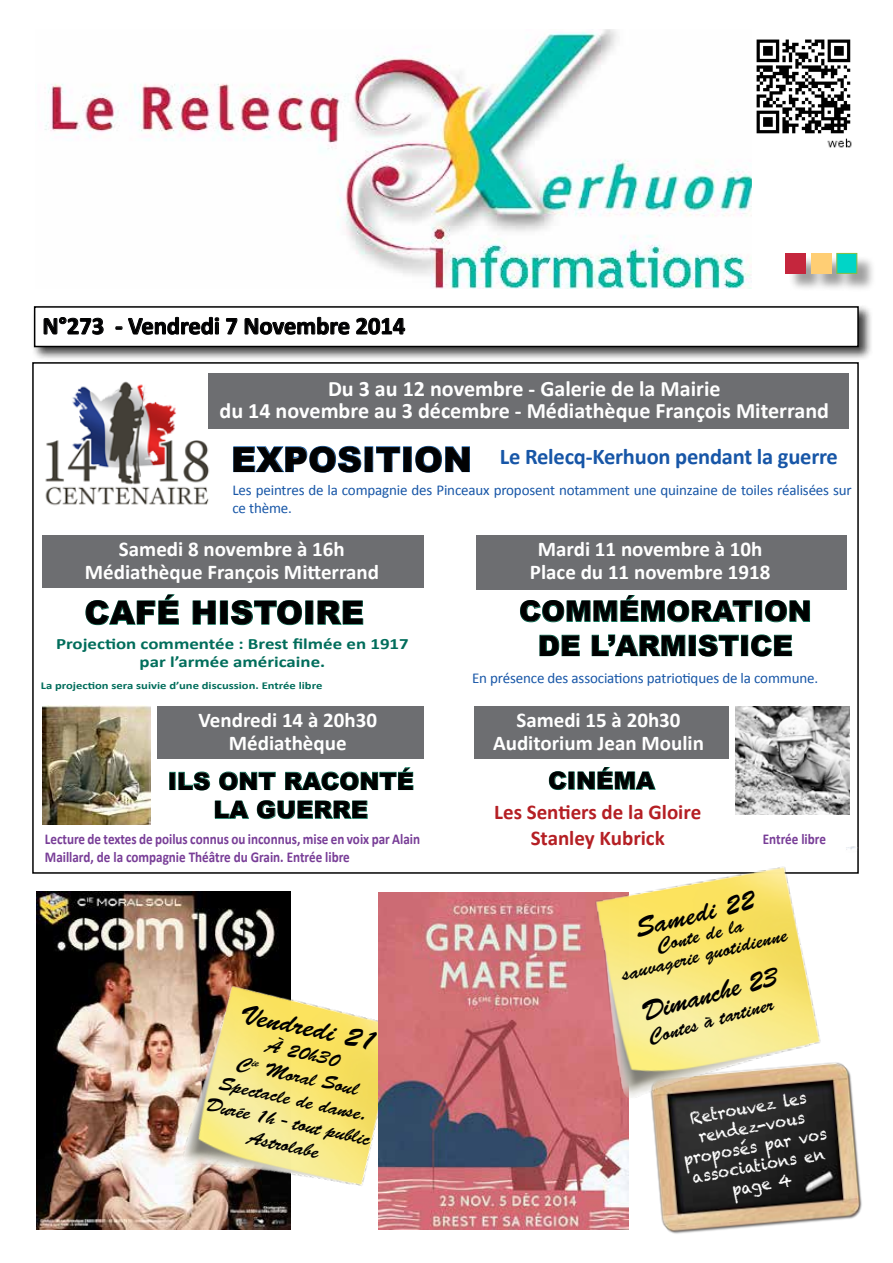
<style>
.page{position:relative;width:893px;height:1263px;background:#fff}
.page>*{position:absolute;margin:0;border:0;box-sizing:border-box;transform-origin:0 0}
.t1{font:900 34.65px "Arial";color:#020203}
.t2{font:900 32.4px "Arial";color:#000101}
.t3{font:900 28.5px/34.2px "Arial";color:#000101;text-align:center}
.t4{font:28.2px "Brush Script Std";color:#000}
.t5{font:27px "Brush Script Std";color:#000}
.t6{font:700 24.45px "Calibri";color:#000001}
.t7{font:900 24px/28.8px "Arial";color:#000101;text-align:center}
.t8{font:700 22.5px "Calibri";letter-spacing:-.01em;color:#1756a7}
.t9{font:700 22.05px/22px "Calibri";color:#fff;text-align:center}
.t10{font:700 21px/22.5px "Calibri";color:#fff;text-align:center}
.t11{font:700 21px/25.2px "Calibri";color:#b51f24;text-align:center}
.t12{font:19.5px/23.4px "Brush Script Std";color:#000;text-align:center}
.t13{font:16.5px/19.5px "Chalkduster";color:#fff;text-align:center;scale:.92 1}
.t14{font:700 15.75px/18.9px "Calibri";color:#006d5b;text-align:center;scale:1.2 1}
.t15{font:15px/18px "Calibri";letter-spacing:-.01em;color:#1756a7}
.t16{font:700 15px/18px "Calibri";color:#783d97;scale:.87 1}
.t17{font:700 10.5px "Calibri";color:#006d5b;scale:1.2 1}
</style>
<div class="page">
<img style="left:45px;top:381px;width:164px;height:125px">
<img style="left:756px;top:39px;width:96px;height:109px">
<img style="left:45px;top:30px;width:706px;height:258px">
<div style="left:32px;top:304px;width:841px;height:58px;background:#000;opacity:.75"></div>
<div style="left:35px;top:307px;width:823px;height:39px;background:#fff"></div>
<div style="left:34px;top:306px;width:825px;height:41px;border:2px solid #000"></div>
<svg style="left:43px;top:317px;width:61px;height:18px"></svg>
<svg style="left:115px;top:317px;width:104px;height:18px"></svg>
<svg style="left:226px;top:318px;width:12px;height:17px"></svg>
<svg style="left:244px;top:317px;width:106px;height:18px"></svg>
<svg style="left:356px;top:317px;width:49px;height:18px"></svg>
<div style="left:788px;top:255px;width:88px;height:38px;background:#000;opacity:.38"></div>
<div style="left:786px;top:253px;width:20px;height:20px;background:#c5263d"></div>
<div style="left:836px;top:253px;width:21px;height:21px;background:#00d5c7;border:1px solid #87bc40"></div>
<div style="left:811px;top:253px;width:21px;height:20px;background:#ffce74"></div>
<img style="left:653px;top:1119px;width:209px;height:115px">
<img style="left:37px;top:891px;width:254px;height:339px">
<div style="left:208px;top:373px;width:641px;height:56px;background:#6d6e71"></div>
<svg style="left:233px;top:446px;width:129px;height:27px"></svg>
<div style="left:365px;top:447px;width:8px;height:25px;border:1px solid #1f6ab4"></div>
<svg style="left:376px;top:446px;width:25px;height:26px"></svg>
<svg style="left:415px;top:446px;width:55px;height:27px"></svg>
<svg style="left:85px;top:594px;width:94px;height:31px"></svg>
<svg style="left:192px;top:600px;width:24px;height:25px"></svg>
<div style="left:220px;top:601px;width:8px;height:23px;border:1px solid #0d765c"></div>
<svg style="left:231px;top:600px;width:71px;height:25px"></svg>
<svg style="left:317px;top:600px;width:46px;height:25px"></svg>
<div style="left:42px;top:535px;width:382px;height:52px;background:#6d6e71"></div>
<img style="left:121px;top:943px;width:257px;height:287px">
<img style="left:42px;top:705px;width:108px;height:120px">
<div style="left:476px;top:535px;width:371px;height:55px;background:#6d6e71"></div>
<svg style="left:178px;top:771px;width:32px;height:19px"></svg>
<svg style="left:219px;top:771px;width:57px;height:19px"></svg>
<svg style="left:285px;top:767px;width:129px;height:23px"></svg>
<svg style="left:215px;top:800px;width:34px;height:19px"></svg>
<svg style="left:257px;top:800px;width:111px;height:19px"></svg>
<img style="left:736px;top:706px;width:114px;height:109px">
<div style="left:158px;top:706px;width:266px;height:52px;background:#6d6e71"></div>
<svg style="left:520px;top:595px;width:233px;height:27px"></svg>
<div style="left:755px;top:601px;width:7px;height:20px;border:1px solid #0d765c"></div>
<svg style="left:765px;top:600px;width:45px;height:22px"></svg>
<svg style="left:539px;top:634px;width:41px;height:22px"></svg>
<svg style="left:591px;top:634px;width:95px;height:22px"></svg>
<svg style="left:698px;top:634px;width:41px;height:23px"></svg>
<div style="left:741px;top:635px;width:7px;height:21px;border:1px solid #0d765c"></div>
<svg style="left:751px;top:634px;width:41px;height:23px"></svg>
<div style="left:474px;top:706px;width:255px;height:52px;background:#6d6e71"></div>
<svg style="left:549px;top:771px;width:18px;height:19px"></svg>
<svg style="left:577px;top:767px;width:79px;height:23px"></svg>
<img style="left:378px;top:892px;width:251px;height:338px">
<img style="left:535px;top:846px;width:324px;height:273px">
<p class="t6" style="left:42px;top:310px;width:364px">N°273 - Vendredi 7 Novembre 2014</p>
<p class="t9" style="left:220px;top:378px;width:611px">Du 3 au 12 novembre - Galerie de la Mairie<br>du 14 novembre au 3 décembre - Médiathèque François Miterrand</p>
<h1 class="t1" style="left:231px;top:434px;width:242px">EXPOSITION</h1>
<p class="t8" style="left:500px;top:442px;width:340px">Le Relecq-Kerhuon pendant la guerre</p>
<p class="t15" style="left:232px;top:481px;width:621px">Les peintres de la compagnie des Pinceaux proposent notamment une quinzaine de toiles réalisées sur ce thème.</p>
<p class="t10" style="left:85px;top:538px;width:296px">Samedi 8 novembre à 16h<br>Médiathèque François Mitterrand</p>
<h2 class="t2" style="left:84px;top:589px;width:281px">CAFÉ HISTOIRE</h2>
<p class="t14" style="left:56px;top:634px;width:295px">Projection commentée : Brest filmée en 1917 par l’armée américaine.</p>
<p class="t17" style="left:41px;top:679px;width:236px">La projection sera suivie d’une discussion. Entrée libre</p>
<p class="t10" style="left:199px;top:709px;width:180px">Vendredi 14 à 20h30<br>Médiathèque</p>
<p class="t7" style="left:168px;top:766px;width:248px">ILS ONT RACONTÉ<br>LA GUERRE</p>
<p class="t16" style="left:45px;top:830px;width:433px">Lecture de textes de poilus connus ou inconnus, mise en voix par Alain<br>Maillard, de la compagnie Théâtre du Grain. Entrée libre</p>
<h3 class="t4" style="left:244px;top:997px;width:140px;rotate:12deg">Vendredi 21</h3>
<p class="t12" style="left:223px;top:1024px;width:169px;rotate:12deg">À 20h30<br>C<sup>ie</sup> Moral Soul<br>Spectacle de danse.<br>Durée 1h - tout public<br>Astrolabe</p>
<p class="t10" style="left:530px;top:538px;width:242px">Mardi 11 novembre à 10h<br>Place du 11 novembre 1918</p>
<h3 class="t3" style="left:519px;top:593px;width:294px">COMMÉMORATION<br>DE L’ARMISTICE</h3>
<p class="t15" style="left:472px;top:669px;width:348px">En présence des associations patriotiques de la commune.</p>
<p class="t10" style="left:493px;top:709px;width:212px">Samedi 15 à 20h30<br>Auditorium Jean Moulin</p>
<p class="t7" style="left:548px;top:765px;width:108px">CINÉMA</p>
<p class="t11" style="left:494px;top:800px;width:208px">Les Sentiers de la Gloire<br>Stanley Kubrick</p>
<p class="t16" style="left:763px;top:830px;width:74px">Entrée libre</p>
<p class="t5" style="left:632px;top:914px;width:123px;rotate:-14deg">Samedi 22</p>
<p class="t12" style="left:616px;top:946px;width:171px;line-height:19.5px;rotate:-14deg">Conte de la sauvagerie quotidienne</p>
<p class="t5" style="left:638px;top:998px;width:141px;rotate:-16deg">Dimanche 23</p>
<p class="t12" style="left:646px;top:1027px;width:130px;rotate:-16deg">Contes à tartiner</p>
<p class="t13" style="left:675px;top:1111px;width:159px;rotate:-10deg">Retrouvez les rendez-vous proposés par vos associations en page 4</p>
</div>
